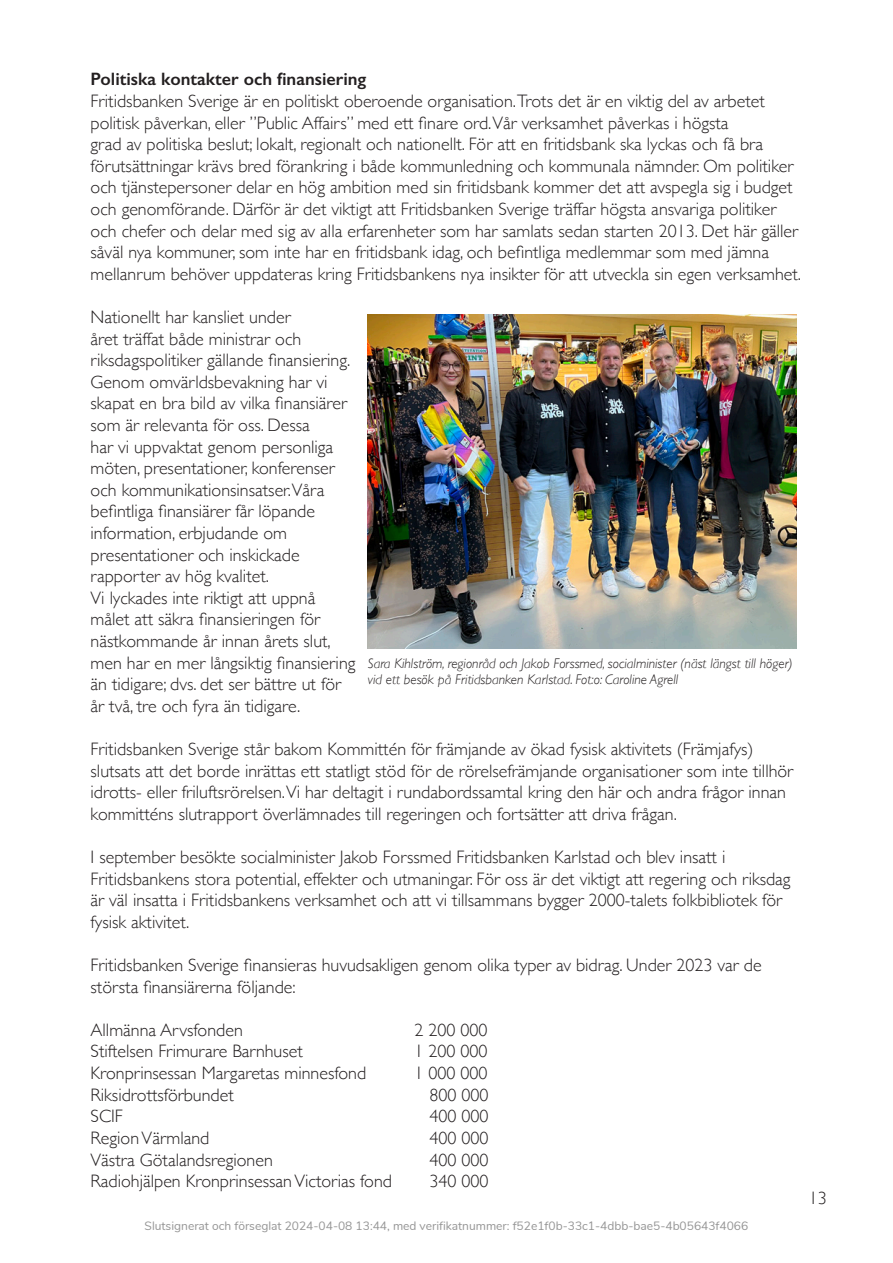
<style>
.page{position:relative;width:893px;height:1263px;background:#fff}
.page>*{position:absolute;margin:0;border:0;box-sizing:border-box;transform-origin:0 0}
.t1{font:300 18px/21.6px "Gill Sans";color:#231f20}
.t2{font:600 18px "Gill Sans";color:#231f20}
.t3{font:italic 300 13.95px/16.8px "Gill Sans";color:#231f20}
.t4{font:12px "Nunito";color:#959595}
</style>
<div class="page">
<img style="left:368px;top:314px;width:428px;height:334px">
<p class="t2" style="left:91px;top:68px;width:277px">Politiska kontakter och finansiering</p>
<p class="t1" style="left:91px;top:89px;width:712px">Fritidsbanken Sverige är en politiskt oberoende organisation.Trots det är en viktig del av arbetet politisk påverkan, eller ”Public Affairs” med ett finare ord.Vår verksamhet påverkas i högsta<br>grad av politiska beslut; lokalt, regionalt och nationellt. För att en fritidsbank ska lyckas och få bra förutsättningar krävs bred förankring i både kommunledning och kommunala nämnder. Om politiker och tjänstepersoner delar en hög ambition med sin fritidsbank kommer det att avspegla sig i budget och genomförande. Därför är det viktigt att Fritidsbanken Sverige träffar högsta ansvariga politiker och chefer och delar med sig av alla erfarenheter som har samlats sedan starten 2013. Det här gäller såväl nya kommuner, som inte har en fritidsbank idag, och befintliga medlemmar som med jämna mellanrum behöver uppdateras kring Fritidsbankens nya insikter för att utveckla sin egen verksamhet.</p>
<p class="t1" style="left:91px;top:305px;width:266px">Nationellt har kansliet under<br>året träffat både ministrar och riksdagspolitiker gällande finansiering.<br>Genom omvärldsbevakning har vi skapat en bra bild av vilka finansiärer som är relevanta för oss. Dessa<br>har vi uppvaktat genom personliga möten, presentationer, konferenser och kommunikationsinsatser.Våra befintliga finansiärer får löpande information, erbjudande om presentationer och inskickade rapporter av hög kvalitet.<br>Vi lyckades inte riktigt att uppnå målet att säkra finansieringen för nästkommande år innan årets slut, men har en mer långsiktig finansiering än tidigare; dvs. det ser bättre ut för år två, tre och fyra än tidigare.</p>
<p class="t1" style="left:91px;top:737px;width:704px">Fritidsbanken Sverige står bakom Kommittén för främjande av ökad fysisk aktivitets (Främjafys) slutsats att det borde inrättas ett statligt stöd för de rörelsefrämjande organisationer som inte tillhör idrotts- eller friluftsrörelsen.Vi har deltagit i rundabordssamtal kring den här och andra frågor innan kommitténs slutrapport överlämnades till regeringen och fortsätter att driva frågan.</p>
<p class="t1" style="left:91px;top:845px;width:702px">I september besökte socialminister Jakob Forssmed Fritidsbanken Karlstad och blev insatt i Fritidsbankens stora potential, effekter och utmaningar. För oss är det viktigt att regering och riksdag är väl insatta i Fritidsbankens verksamhet och att vi tillsammans bygger 2000-talets folkbibliotek för fysisk aktivitet.</p>
<p class="t1" style="left:91px;top:953px;width:673px">Fritidsbanken Sverige finansieras huvudsakligen genom olika typer av bidrag. Under 2023 var de största finansiärerna följande:</p>
<p class="t1" style="left:91px;top:1018px;width:154px">Allmänna Arvsfonden</p>
<p class="t1" style="left:415px;top:1018px;width:75px">2 200 000</p>
<p class="t1" style="left:91px;top:1040px;width:214px">Stiftelsen Frimurare Barnhuset</p>
<p class="t1" style="left:415px;top:1040px;width:75px">1 200 000</p>
<p class="t1" style="left:91px;top:1061px;width:277px">Kronprinsessan Margaretas minnesfond</p>
<p class="t1" style="left:415px;top:1061px;width:75px">1 000 000</p>
<p class="t1" style="left:91px;top:1083px;width:145px">Riksidrottsförbundet</p>
<p class="t1" style="left:430px;top:1083px;width:61px">800 000</p>
<p class="t1" style="left:91px;top:1105px;width:34px">SCIF</p>
<p class="t1" style="left:430px;top:1105px;width:61px">400 000</p>
<p class="t1" style="left:91px;top:1126px;width:120px">Region Värmland</p>
<p class="t1" style="left:430px;top:1126px;width:61px">400 000</p>
<p class="t1" style="left:91px;top:1148px;width:184px">Västra Götalandsregionen</p>
<p class="t1" style="left:430px;top:1148px;width:61px">400 000</p>
<p class="t1" style="left:91px;top:1169px;width:303px">Radiohjälpen Kronprinsessan Victorias fond</p>
<p class="t1" style="left:430px;top:1169px;width:61px">340 000</p>
<p class="t3" style="left:368px;top:655px;width:426px">Sara Kihlström, regionråd och Jakob Forssmed, socialminister (näst längst till höger) vid ett besök på Fritidsbanken Karlstad. Fot:o: Caroline Agrell</p>
<p class="t4" style="left:145px;top:1218px;width:605px">Slutsignerat och förseglat 2024-04-08 13:44, med verifikatnummer: f52e1f0b-33c1-4dbb-bae5-4b05643f4066</p>
<p class="t1" style="left:809px;top:1186px;width:19px">13</p>
</div>
